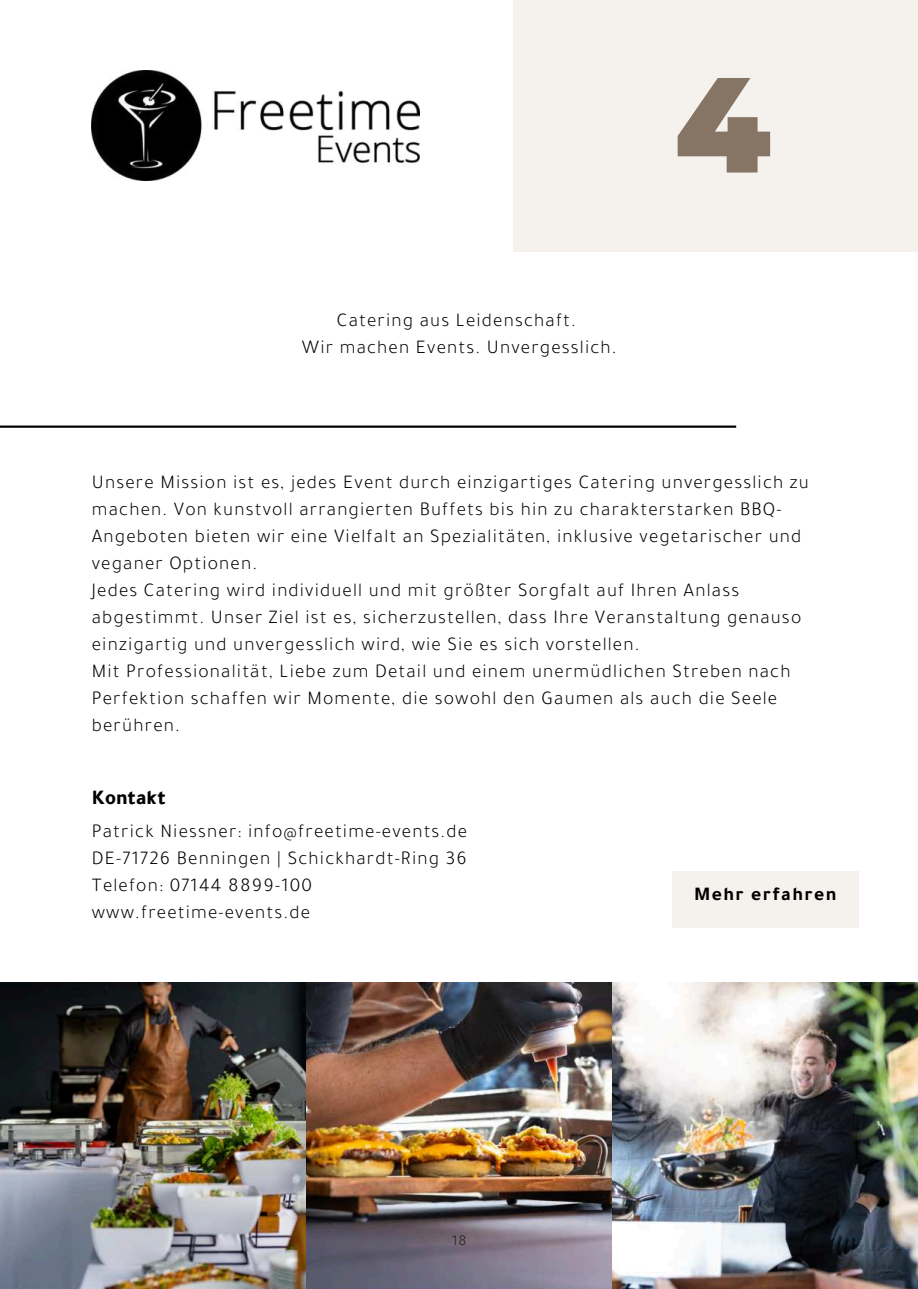
<style>
.page{position:relative;width:918px;height:1289px;background:#fff}
.page>*{position:absolute;margin:0;border:0;box-sizing:border-box;transform-origin:0 0}
.t1{font:900 135px "Montserrat";color:#867465}
.t2{font:800 21px "Tajawal";color:#000}
.t3{font:300 19.5px/27px "Tajawal";letter-spacing:.06em;color:#000}
.t4{font:700 19.5px "Tajawal";letter-spacing:.07em;color:#000}
.t5{font:300 15px "Tajawal";color:#231f20}
</style>
<div class="page">
<img style="left:0;top:982px;width:918px;height:306px">
<div style="left:513px;top:0;width:405px;height:251px;background:#f5f2ed"></div>
<hr style="left:0;top:425px;width:736px;height:2px;background:#000">
<div style="left:672px;top:870px;width:187px;height:57px;background:#f5f2ed"></div>
<img style="left:92px;top:71px;width:327px;height:110px">
<p class="t3" style="left:302px;top:306px;width:316px;text-align:center">Catering aus Leidenschaft.<br>Wir machen Events. Unvergesslich.</p>
<h1 class="t1" style="left:675px;top:23px;width:98px">4</h1>
<p class="t3" style="left:92px;top:468px;width:719px">Unsere Mission ist es, jedes Event durch einzigartiges Catering unvergesslich zu machen. Von kunstvoll arrangierten Buffets bis hin zu charakterstarken BBQ-Angeboten bieten wir eine Vielfalt an Spezialitäten, inklusive vegetarischer und veganer Optionen.<br>Jedes Catering wird individuell und mit größter Sorgfalt auf Ihren Anlass abgestimmt. Unser Ziel ist es, sicherzustellen, dass Ihre Veranstaltung genauso einzigartig und unvergesslich wird, wie Sie es sich vorstellen.<br>Mit Professionalität, Liebe zum Detail und einem unermüdlichen Streben nach Perfektion schaffen wir Momente, die sowohl den Gaumen als auch die Seele berühren.</p>
<p class="t2" style="left:92px;top:780px;width:76px">Kontakt</p>
<p class="t3" style="left:92px;top:817px;width:377px">Patrick Niessner: info@freetime-events.de DE-71726 Benningen | Schickhardt-Ring 36<br>Telefon: 07144 8899-100 www.freetime-events.de</p>
<p class="t5" style="left:452px;top:1230px;width:16px">18</p>
<p class="t4" style="left:694px;top:879px;width:144px">Mehr erfahren</p>
</div>
